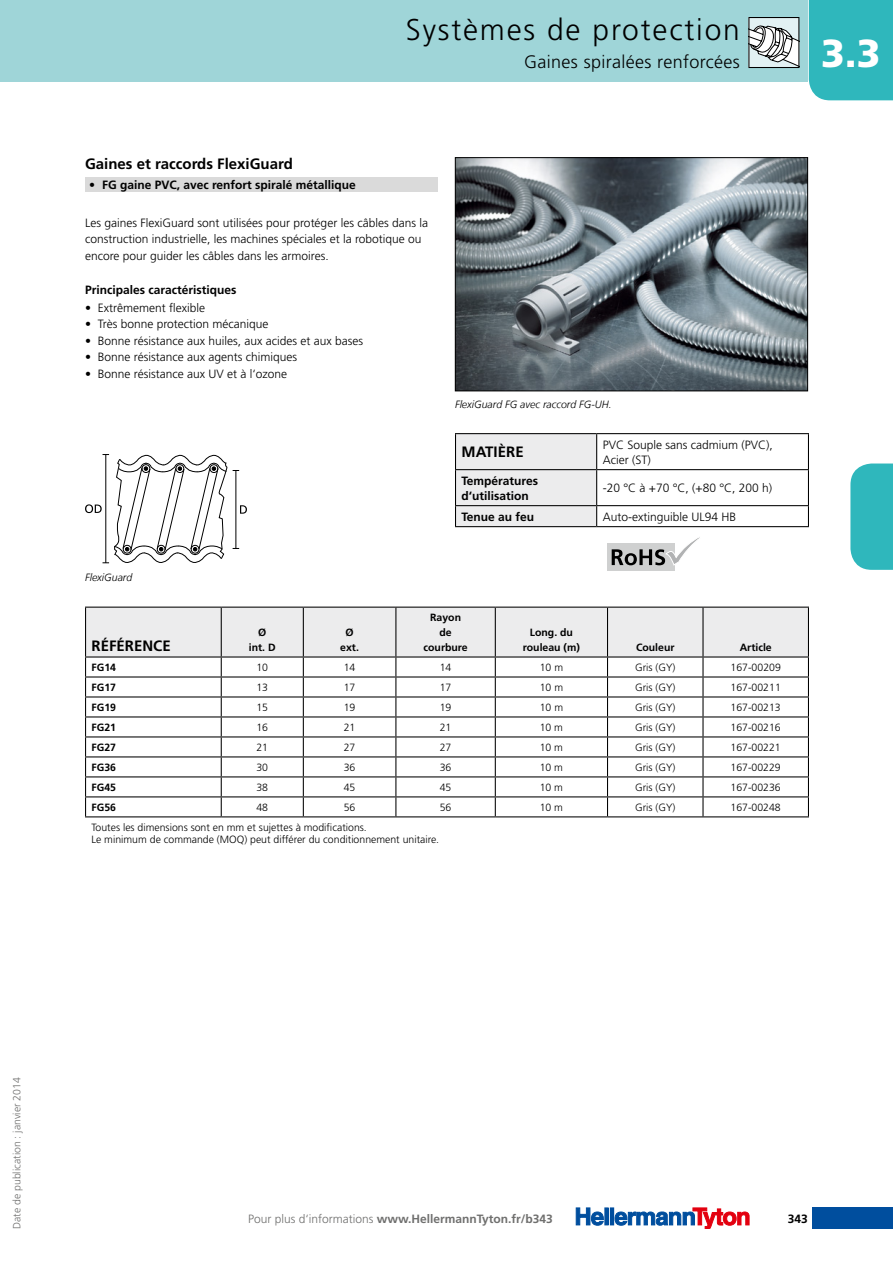
<style>
.page{position:relative;width:893px;height:1263px;background:#fff}
.page>*{position:absolute;margin:0;border:0;box-sizing:border-box;transform-origin:0 0}
.t1{font:900 39px "Frutiger LT";color:#fff}
.t2{font:300 30px "Frutiger LT";letter-spacing:.06em;color:#000}
.t3{font:300 18px "Frutiger LT";letter-spacing:.02em;color:#000}
.t4{font:700 15px "Frutiger LT";color:#000}
.t5{font:300 12px/16.5px "Frutiger LT";color:#000}
.t6{font:700 12px/15px "Frutiger LT";color:#000}
.t7{font:700 12px "Frutiger LT";color:#6f6f6e}
.t8{font:300 10.5px/12.6px "Frutiger LT";color:#000}
.t9{font:700 10.5px/15px "Frutiger LT";color:#000;text-align:center}
.t10{font:italic 300 10.5px "Frutiger LT";color:#000}
.t11{font:300 10.5px "Frutiger LT";color:#6f6f6e}
.s1{font-weight:300}
</style>
<div class="page">
<div style="left:809px;top:0;width:84px;height:100px;background:#2fb7bc"></div>
<svg style="left:850px;top:463px;width:43px;height:107px;background:#3abbbf"></svg>
<div style="left:812px;top:1208px;width:81px;height:21px;background:#004e9e"></div>
<div style="left:605px;top:1208px;width:3px;height:17px;border:1px solid #004e9e"></div>
<div style="left:610px;top:1208px;width:4px;height:17px;border:1px solid #004e9e"></div>
<svg style="left:576px;top:1208px;width:28px;height:18px"></svg>
<svg style="left:615px;top:1208px;width:134px;height:21px"></svg>
<div style="left:0;top:0;width:808px;height:82px;background:#9fd5d8"></div>
<svg style="left:748px;top:17px;width:51px;height:51px;background:#b6bcbc"></svg>
<img style="left:457px;top:159px;width:349px;height:230px">
<div style="left:455px;top:157px;width:353px;height:234px;border:1px solid #000"></div>
<div style="left:85px;top:177px;width:353px;height:15px;background:#dadada"></div>
<hr style="left:455px;top:433px;width:142px;height:1px;background:#000">
<hr style="left:597px;top:433px;width:212px;height:1px;background:#000">
<svg style="left:455px;top:434px;width:354px;height:137px"></svg>
<svg style="left:85px;top:454px;width:162px;height:109px"></svg>
<svg style="left:85px;top:607px;width:724px;height:209px"></svg>
<hr style="left:85px;top:816px;width:136px;height:1px;background:#000">
<hr style="left:221px;top:816px;width:82px;height:1px;background:#000">
<hr style="left:303px;top:816px;width:93px;height:1px;background:#000">
<hr style="left:396px;top:816px;width:99px;height:1px;background:#000">
<hr style="left:495px;top:816px;width:112px;height:1px;background:#000">
<hr style="left:607px;top:816px;width:96px;height:1px;background:#000">
<hr style="left:703px;top:816px;width:106px;height:1px;background:#000">
<p class="t4" style="left:85px;top:155px;width:209px">Gaines et raccords FlexiGuard</p>
<p class="t6" style="left:89px;top:177px;width:268px">• FG gaine PVC, avec renfort spiralé métallique</p>
<h2 class="t2" style="left:406px;top:12px;width:335px">Systèmes de protection</h2>
<h3 class="t3" style="left:524px;top:52px;width:217px">Gaines spiralées renforcées</h3>
<p class="t5" style="left:85px;top:214px;width:344px">Les gaines FlexiGuard sont utilisées pour protéger les câbles dans la construction industrielle, les machines spéciales et la robotique ou encore pour guider les câbles dans les armoires.</p>
<p class="t6" style="left:85px;top:282px;width:153px">Principales caractéristiques</p>
<p class="t5" style="left:85px;top:299px;width:122px">• Extrêmement flexible</p>
<p class="t5" style="left:85px;top:316px;width:185px">• Très bonne protection mécanique</p>
<p class="t5" style="left:85px;top:332px;width:280px">• Bonne résistance aux huiles, aux acides et aux bases</p>
<p class="t5" style="left:85px;top:349px;width:214px">• Bonne résistance aux agents chimiques</p>
<p class="t5" style="left:85px;top:365px;width:204px">• Bonne résistance aux UV et à l‘ozone</p>
<p class="t10" style="left:85px;top:571px;width:49px">FlexiGuard</p>
<p class="t4" style="left:92px;top:637px;width:81px">RÉFÉRENCE</p>
<p class="t9" style="left:249px;top:625px;width:28px">Ø int. D</p>
<p class="t9" style="left:340px;top:625px;width:20px">Ø ext.</p>
<p class="t10" style="left:455px;top:398px;width:158px">FlexiGuard FG avec raccord FG-UH.</p>
<p class="t4" style="left:461px;top:443px;width:64px">MATIÈRE</p>
<p class="t5" style="left:603px;top:437px;width:172px;line-height:15px">PVC Souple sans cadmium (PVC),<br>Acier (ST)</p>
<p class="t6" style="left:461px;top:473px;width:78px">Températures d‘utilisation</p>
<p class="t5" style="left:603px;top:480px;width:171px">-20 °C à +70 °C, (+80 °C, 200 h)</p>
<p class="t6" style="left:461px;top:509px;width:74px">Tenue au feu</p>
<p class="t5" style="left:603px;top:508px;width:135px">Auto-extinguible UL94 HB</p>
<p class="t9" style="left:424px;top:610px;width:46px">Rayon de courbure</p>
<p class="t9" style="left:523px;top:625px;width:58px">Long. du rouleau (m)</p>
<p class="t9" style="left:636px;top:640px;width:40px">Couleur</p>
<p class="t9" style="left:740px;top:640px;width:34px">Article</p>
<p class="t9" style="left:92px;top:660px;width:26px">FG14</p>
<p class="t8" style="left:256px;top:661px;width:13px">10</p>
<p class="t8" style="left:344px;top:661px;width:13px">14</p>
<p class="t8" style="left:440px;top:661px;width:13px">14</p>
<p class="t8" style="left:540px;top:661px;width:25px">10 m</p>
<p class="t8" style="left:635px;top:661px;width:42px">Gris (GY)</p>
<p class="t8" style="left:731px;top:661px;width:52px">167-00209</p>
<p class="t9" style="left:92px;top:680px;width:26px">FG17</p>
<p class="t8" style="left:256px;top:681px;width:13px">13</p>
<p class="t8" style="left:344px;top:681px;width:13px">17</p>
<p class="t8" style="left:440px;top:681px;width:13px">17</p>
<p class="t8" style="left:540px;top:681px;width:25px">10 m</p>
<p class="t8" style="left:635px;top:681px;width:42px">Gris (GY)</p>
<p class="t8" style="left:731px;top:681px;width:52px">167-00211</p>
<p class="t9" style="left:92px;top:700px;width:26px">FG19</p>
<p class="t8" style="left:256px;top:701px;width:13px">15</p>
<p class="t8" style="left:344px;top:701px;width:13px">19</p>
<p class="t8" style="left:440px;top:701px;width:13px">19</p>
<p class="t8" style="left:540px;top:701px;width:25px">10 m</p>
<p class="t8" style="left:635px;top:701px;width:42px">Gris (GY)</p>
<p class="t8" style="left:731px;top:701px;width:52px">167-00213</p>
<p class="t9" style="left:92px;top:720px;width:26px">FG21</p>
<p class="t8" style="left:256px;top:721px;width:13px">16</p>
<p class="t8" style="left:344px;top:721px;width:13px">21</p>
<p class="t8" style="left:440px;top:721px;width:13px">21</p>
<p class="t8" style="left:540px;top:721px;width:25px">10 m</p>
<p class="t8" style="left:635px;top:721px;width:42px">Gris (GY)</p>
<p class="t8" style="left:731px;top:721px;width:52px">167-00216</p>
<p class="t9" style="left:92px;top:740px;width:26px">FG27</p>
<p class="t8" style="left:256px;top:741px;width:13px">21</p>
<p class="t8" style="left:344px;top:741px;width:13px">27</p>
<p class="t8" style="left:440px;top:741px;width:13px">27</p>
<p class="t8" style="left:540px;top:741px;width:25px">10 m</p>
<p class="t8" style="left:635px;top:741px;width:42px">Gris (GY)</p>
<p class="t8" style="left:731px;top:741px;width:52px">167-00221</p>
<p class="t9" style="left:92px;top:760px;width:26px">FG36</p>
<p class="t8" style="left:256px;top:761px;width:13px">30</p>
<p class="t8" style="left:344px;top:761px;width:13px">36</p>
<p class="t8" style="left:440px;top:761px;width:13px">36</p>
<p class="t8" style="left:540px;top:761px;width:25px">10 m</p>
<p class="t8" style="left:635px;top:761px;width:42px">Gris (GY)</p>
<p class="t8" style="left:731px;top:761px;width:52px">167-00229</p>
<p class="t9" style="left:92px;top:780px;width:26px">FG45</p>
<p class="t8" style="left:256px;top:781px;width:13px">38</p>
<p class="t8" style="left:344px;top:781px;width:13px">45</p>
<p class="t8" style="left:440px;top:781px;width:13px">45</p>
<p class="t8" style="left:540px;top:781px;width:25px">10 m</p>
<p class="t8" style="left:635px;top:781px;width:42px">Gris (GY)</p>
<p class="t8" style="left:731px;top:781px;width:52px">167-00236</p>
<p class="t9" style="left:91px;top:800px;width:26px">FG56</p>
<p class="t8" style="left:256px;top:801px;width:13px">48</p>
<p class="t8" style="left:344px;top:801px;width:13px">56</p>
<p class="t8" style="left:440px;top:801px;width:13px">56</p>
<p class="t8" style="left:540px;top:801px;width:25px">10 m</p>
<p class="t8" style="left:635px;top:801px;width:42px">Gris (GY)</p>
<p class="t8" style="left:731px;top:801px;width:52px">167-00248</p>
<p class="t8" style="left:91px;top:821px;width:349px">Toutes les dimensions sont en mm et sujettes à modifications.<br>Le minimum de commande (MOQ) peut différer du conditionnement unitaire.</p>
<h1 class="t1" style="left:821px;top:30px;width:61px">3.3</h1>
<p class="t11" style="left:11px;top:1229px;width:153px;rotate:-90deg">Date de publication : janvier 2014</p>
<p class="t7" style="left:248px;top:1211px;width:306px"><span class="s1">Pour plus d‘informations</span> www.HellermannTyton.fr/b343</p>
<p class="t6" style="left:788px;top:1211px;width:22px">343</p>
</div>
